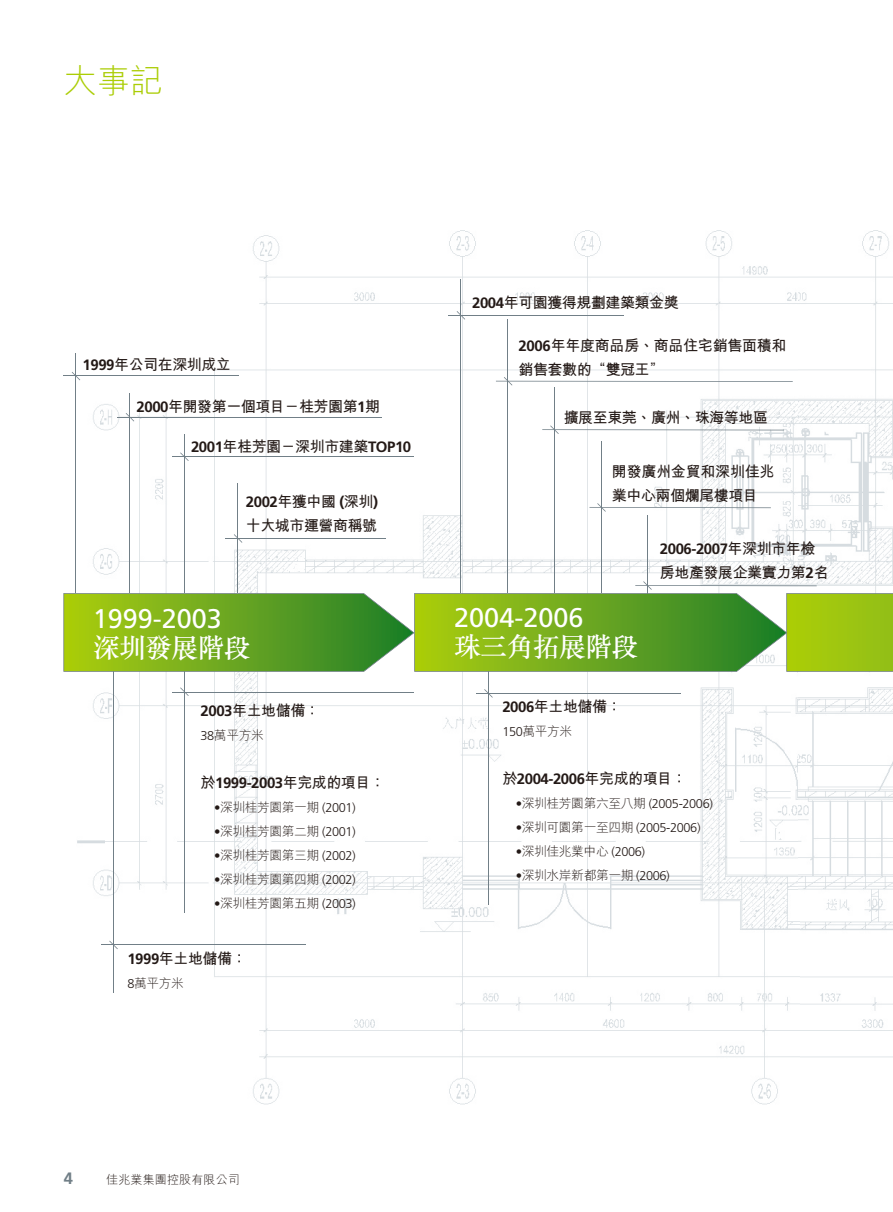
<style>
.page{position:relative;width:893px;height:1212px;background:#fff}
.page>*{position:absolute;margin:0;border:0;box-sizing:border-box;transform-origin:0 0}
.t1{font:33px "M Hei HK Light E Ten B5 H";color:#abcd05}
.t2{font:27px "Frutiger LT Std";color:#fff}
.t3{font:27px "M Sung HK Medium E Ten B5 H";letter-spacing:-.03em;color:#fff}
.t4{font:700 16.5px "Frutiger LT Std";color:#717f87}
.t5{font:15px/24px "M Hei HK Bold E Ten B5 H";letter-spacing:-.03em;color:#231916}
.t6{font:700 15px "Frutiger LT Std";letter-spacing:-.03em;color:#231916}
.t7{font:12.75px "M Hei HK Light E Ten B5 H";letter-spacing:-.03em;color:#231916}
.t8{font:300 12.75px "Frutiger LT Std";letter-spacing:-.03em;color:#231916}
.t9{font:12px "M Hei HK Light E Ten B5 H";letter-spacing:.015em;color:#231916}
.s1{font-family:"Frutiger LT Std";font-weight:700}
.s2{font-family:"M Hei HK Bold E Ten B5 H";font-weight:400}
.s3{font-family:"Frutiger LT Std";font-weight:300}
.s4{font-family:"M Hei HK Light E Ten B5 H";font-weight:400}
</style>
<div class="page">
<img style="left:63px;top:230px;width:735px;height:677px">
<img style="left:798px;top:230px;width:95px;height:828px">
<img style="left:109px;top:907px;width:690px;height:198px">
<hr style="left:75px;top:354px;width:1px;height:239px;background:#717f87">
<hr style="left:460px;top:280px;width:1px;height:313px;background:#717f87">
<hr style="left:113px;top:657px;width:1px;height:335px;background:#717f87">
<hr style="left:488px;top:671px;width:1px;height:233px;background:#717f87">
<hr style="left:184px;top:662px;width:1px;height:250px;background:#717f87">
<hr style="left:184px;top:434px;width:1px;height:159px;background:#717f87">
<hr style="left:554px;top:388px;width:1px;height:205px;background:#717f87">
<hr style="left:647px;top:515px;width:1px;height:133px;background:#717f87">
<hr style="left:601px;top:441px;width:1px;height:152px;background:#717f87">
<hr style="left:129px;top:394px;width:1px;height:199px;background:#717f87">
<hr style="left:508px;top:320px;width:1px;height:273px;background:#717f87">
<hr style="left:64px;top:376px;width:175px;height:1px;background:#717f87">
<hr style="left:449px;top:315px;width:175px;height:1px;background:#717f87">
<hr style="left:101px;top:944px;width:204px;height:1px;background:#717f87">
<hr style="left:476px;top:693px;width:204px;height:1px;background:#717f87">
<hr style="left:172px;top:456px;width:242px;height:1px;background:#717f87">
<hr style="left:172px;top:692px;width:242px;height:1px;background:#717f87">
<hr style="left:542px;top:429px;width:242px;height:1px;background:#717f87">
<hr style="left:589px;top:507px;width:182px;height:1px;background:#717f87">
<hr style="left:118px;top:417px;width:264px;height:1px;background:#717f87">
<hr style="left:496px;top:381px;width:297px;height:1px;background:#717f87">
<svg style="left:72px;top:372px;width:8px;height:8px"></svg>
<svg style="left:457px;top:311px;width:8px;height:9px"></svg>
<svg style="left:109px;top:941px;width:9px;height:8px"></svg>
<svg style="left:484px;top:689px;width:9px;height:9px"></svg>
<svg style="left:180px;top:452px;width:9px;height:9px"></svg>
<svg style="left:180px;top:687px;width:9px;height:9px"></svg>
<svg style="left:550px;top:425px;width:9px;height:9px"></svg>
<svg style="left:597px;top:503px;width:9px;height:9px"></svg>
<svg style="left:126px;top:413px;width:8px;height:8px"></svg>
<svg style="left:504px;top:377px;width:8px;height:8px"></svg>
<hr style="left:238px;top:484px;width:1px;height:109px;background:#717f87">
<hr style="left:226px;top:538px;width:160px;height:1px;background:#717f87">
<svg style="left:234px;top:534px;width:8px;height:9px"></svg>
<svg style="left:63px;top:581px;width:830px;height:91px"></svg>
<h1 class="t1" style="left:64px;top:68px;width:101px">大事記</h1>
<p class="t5" style="left:83px;top:354px;width:150px"><span class="s1">1999</span>年公司在深圳成立</p>
<p class="t5" style="left:137px;top:396px;width:245px"><span class="s1">2000</span>年開發第一個項目－桂芳園第<span class="s1">1</span>期</p>
<p class="t5" style="left:191px;top:436px;width:222px"><span class="s1">2001</span>年桂芳園－深圳市建築<span class="s1">TOP10</span></p>
<p class="t6" style="left:246px;top:494px;width:134px">2002<span class="s2">年獲中國</span> (<span class="s2">深圳</span>)</p>
<p class="t5" style="left:246px;top:515px;width:133px">十大城市運營商稱號</p>
<h2 class="t2" style="left:93px;top:603px;width:131px">1999-2003</h2>
<h2 class="t3" style="left:93px;top:638px;width:159px">深圳發展階段</h2>
<p class="t5" style="left:201px;top:701px;width:121px"><span class="s1">2003</span>年土地儲備：</p>
<p class="t7" style="left:201px;top:731px;width:65px"><span class="s3">38</span>萬平方米</p>
<p class="t6" style="left:201px;top:776px;width:186px"><span class="s2">於</span>1999-2003<span class="s2">年完成的項目：</span></p>
<p class="t7" style="left:214px;top:803px;width:143px"><span class="s3">•</span>深圳桂芳園第一期 <span class="s3">(2001)</span></p>
<p class="t7" style="left:214px;top:827px;width:143px"><span class="s3">•</span>深圳桂芳園第二期 <span class="s3">(2001)</span></p>
<p class="t7" style="left:214px;top:851px;width:143px"><span class="s3">•</span>深圳桂芳園第三期 <span class="s3">(2002)</span></p>
<p class="t7" style="left:214px;top:875px;width:143px"><span class="s3">•</span>深圳桂芳園第四期 <span class="s3">(2002)</span></p>
<p class="t7" style="left:214px;top:899px;width:143px"><span class="s3">•</span>深圳桂芳園第五期 <span class="s3">(2003)</span></p>
<p class="t5" style="left:127px;top:948px;width:121px"><span class="s1">1999</span>年土地儲備：</p>
<p class="t7" style="left:127px;top:978px;width:58px"><span class="s3">8</span>萬平方米</p>
<p class="t5" style="left:472px;top:292px;width:208px"><span class="s1">2004</span>年可園獲得規劃建築類金獎</p>
<p class="t5" style="left:518px;top:336px;width:270px"><span class="s1">2006</span>年年度商品房、商品住宅銷售面積和銷售套數的“雙冠王”</p>
<p class="t5" style="left:564px;top:408px;width:206px">擴展至東莞、廣州、珠海等地區</p>
<p class="t5" style="left:612px;top:462px;width:164px">開發廣州金貿和深圳佳兆業中心兩個爛尾樓項目</p>
<p class="t6" style="left:660px;top:541px;width:157px">2006-2007<span class="s2">年深圳市年檢</span></p>
<p class="t5" style="left:660px;top:562px;width:170px">房地產發展企業實力第<span class="s1">2</span>名</p>
<h2 class="t2" style="left:454px;top:602px;width:131px">2004-2006</h2>
<h2 class="t3" style="left:454px;top:637px;width:186px">珠三角拓展階段</h2>
<p class="t5" style="left:502px;top:697px;width:121px"><span class="s1">2006</span>年土地儲備：</p>
<p class="t7" style="left:502px;top:727px;width:71px"><span class="s3">150</span>萬平方米</p>
<p class="t6" style="left:502px;top:772px;width:186px"><span class="s2">於</span>2004-2006<span class="s2">年完成的項目：</span></p>
<p class="t8" style="left:516px;top:798px;width:199px">•<span class="s4">深圳桂芳園第六至八期</span> (2005-2006)</p>
<p class="t8" style="left:516px;top:822px;width:186px">•<span class="s4">深圳可園第一至四期</span> (2005-2006)</p>
<p class="t8" style="left:516px;top:846px;width:131px">•<span class="s4">深圳佳兆業中心</span> (2006)</p>
<p class="t7" style="left:516px;top:871px;width:155px"><span class="s3">•</span>深圳水岸新都第一期 <span class="s3">(2006)</span></p>
<p class="t4" style="left:64px;top:1171px;width:11px">4</p>
<p class="t9" style="left:106px;top:1174px;width:135px">佳兆業集團控股有限公司</p>
</div>
